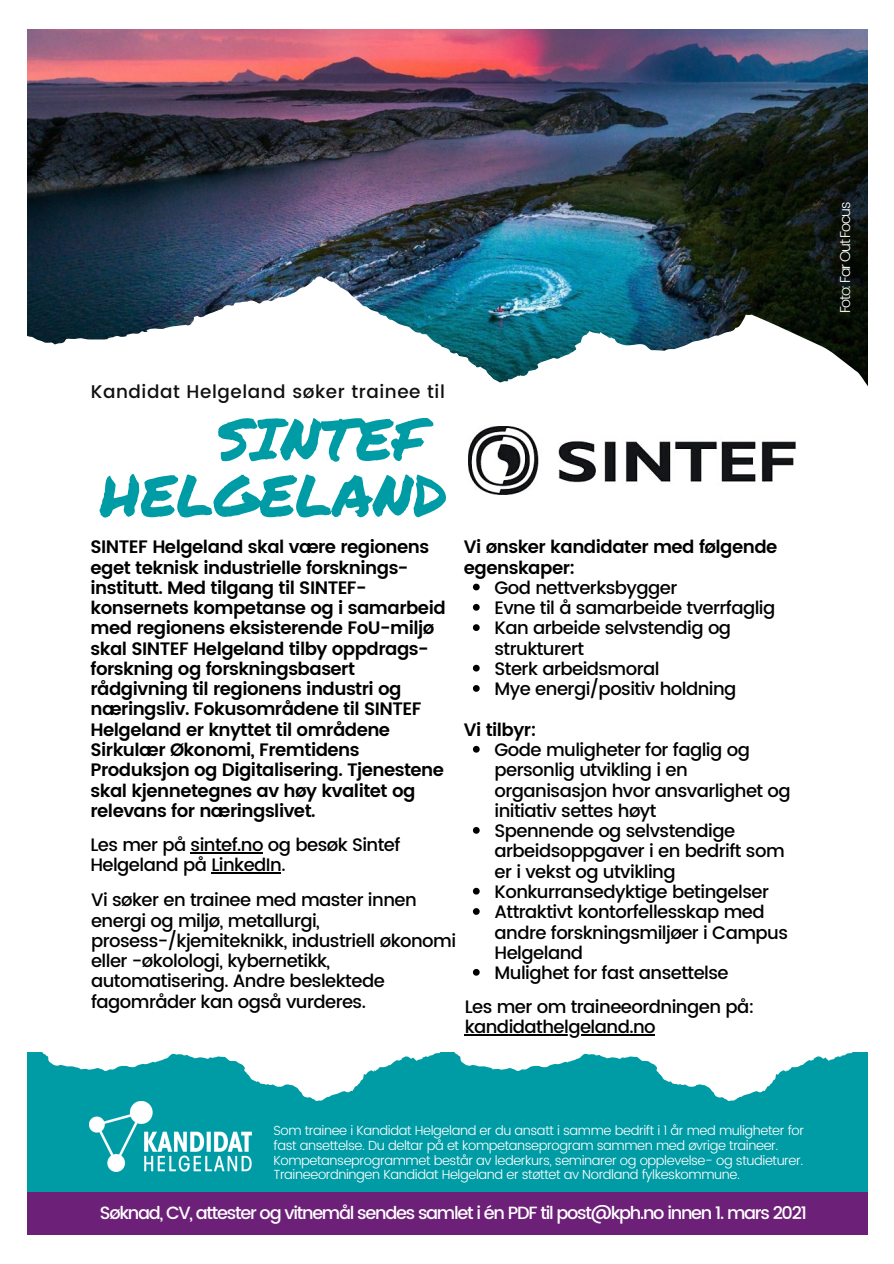
<style>
.page{position:relative;width:894px;height:1264px;background:#fff}
.page>*{position:absolute;margin:0;border:0;box-sizing:border-box;transform-origin:0 0}
.t1{font:58.05px "Permanent Marker";color:#009ca6}
.t2{font:500 18.45px "Poppins";letter-spacing:.03em;color:#101010}
.t3{font:500 18px/20.2px "Poppins";letter-spacing:-.03em;color:#000}
.t4{font:600 18px/20.2px "Poppins";letter-spacing:-.03em;color:#000}
.t5{font:500 17.7px "Poppins";letter-spacing:-.07em;color:#fff}
.t6{font:300 14.4px "Poppins";letter-spacing:-.09em;color:#fff}
.t7{font:300 13.2px/14.5px "Poppins";letter-spacing:-.03em;color:#fff}
</style>
<div class="page">
<img style="left:27px;top:29px;width:840px;height:316px">
<img style="left:194px;top:276px;width:674px;height:959px">
<svg style="left:27px;top:1051px;width:840px;height:140px;fill:#009ca6"></svg>
<div style="left:27px;top:1191px;width:840px;height:43px;background:#6d2077"></div>
<img style="left:89px;top:1101px;width:163px;height:70px">
<div style="left:0;top:395px;width:893px;height:656px;background:#fff"></div>
<svg style="left:473px;top:583px;width:6px;height:7px"></svg>
<svg style="left:473px;top:604px;width:6px;height:6px"></svg>
<svg style="left:473px;top:624px;width:6px;height:7px"></svg>
<svg style="left:473px;top:664px;width:6px;height:7px"></svg>
<svg style="left:473px;top:685px;width:6px;height:6px"></svg>
<svg style="left:473px;top:746px;width:6px;height:6px"></svg>
<svg style="left:473px;top:827px;width:6px;height:6px"></svg>
<svg style="left:473px;top:887px;width:6px;height:7px"></svg>
<svg style="left:473px;top:908px;width:6px;height:6px"></svg>
<svg style="left:473px;top:968px;width:6px;height:7px"></svg>
<img style="left:468px;top:427px;width:327px;height:67px">
<hr style="left:464px;top:1034px;width:191px;height:1px;background:#000">
<hr style="left:190px;top:852px;width:73px;height:1px;background:#000">
<hr style="left:211px;top:872px;width:70px;height:1px;background:#000">
<p class="t2" style="left:91px;top:380px;width:355px">Kandidat Helgeland søker trainee til</p>
<p class="t1" style="left:217px;top:396px;width:209px">SINTEF</p>
<p class="t1" style="left:100px;top:452px;width:348px">HELGELAND</p>
<p class="t4" style="left:90px;top:537px;width:356px">SINTEF Helgeland skal være regionens eget teknisk industrielle forsknings&shy;institutt. Med tilgang til SINTEF&shy;konsernets kompetanse og i samarbeid med regionens eksisterende FoU-miljø skal SINTEF Helgeland tilby oppdrags&shy;forskning og forskningsbasert rådgivning til regionens industri og næringsliv. Fokusområdene til SINTEF Helgeland er knyttet til områdene Sirkulær Økonomi, Fremtidens Produksjon og Digitalisering. Tjenestene skal kjennetegnes av høy kvalitet og relevans for næringslivet.</p>
<p class="t3" style="left:90px;top:834px;width:311px">Les mer på sintef.no og besøk Sintef<br>Helgeland på LinkedIn.</p>
<p class="t3" style="left:91px;top:889px;width:366px">Vi søker en trainee med master innen energi og miljø, metallurgi, prosess-/kjemiteknikk, industriell økonomi eller -økolologi, kybernetikk, automatisering. Andre beslektede fagområder kan også vurderes.</p>
<p class="t4" style="left:464px;top:537px;width:315px">Vi ønsker kandidater med følgende egenskaper:</p>
<p class="t3" style="left:494px;top:577px;width:184px">God nettverksbygger</p>
<p class="t3" style="left:494px;top:597px;width:282px">Evne til å samarbeide tverrfaglig</p>
<p class="t3" style="left:494px;top:618px;width:238px">Kan arbeide selvstendig og strukturert</p>
<p class="t3" style="left:494px;top:658px;width:166px">Sterk arbeidsmoral</p>
<p class="t3" style="left:494px;top:679px;width:243px">Mye energi/positiv holdning</p>
<p class="t4" style="left:464px;top:719px;width:74px">Vi tilbyr:</p>
<p class="t3" style="left:494px;top:739px;width:298px">Gode muligheter for faglig og personlig utvikling i en organisasjon hvor ansvarlighet og initiativ settes høyt</p>
<p class="t3" style="left:494px;top:820px;width:291px">Spennende og selvstendige arbeidsoppgaver i en bedrift som er i vekst og utvikling</p>
<p class="t3" style="left:494px;top:881px;width:276px">Konkurransedyktige betingelser</p>
<p class="t3" style="left:494px;top:901px;width:295px">Attraktivt kontorfellesskap med andre forskningsmiljøer i Campus<br>Helgeland</p>
<p class="t3" style="left:494px;top:962px;width:235px">Mulighet for fast ansettelse</p>
<p class="t3" style="left:464px;top:996px;width:291px">Les mer om traineeordningen på: kandidathelgeland.no</p>
<p class="t7" style="left:273px;top:1123px;width:532px">Som trainee i Kandidat Helgeland er du ansatt i samme bedrift i 1 år med muligheter for fast ansettelse. Du deltar på et kompetanseprogram sammen med øvrige traineer.<br>Kompetanseprogrammet består av lederkurs, seminarer og opplevelse- og studieturer.<br>Traineeordningen Kandidat Helgeland er støttet av Nordland fylkeskommune.</p>
<p class="t5" style="left:100px;top:1202px;width:708px">Søknad, CV, attester og vitnemål sendes samlet i én PDF til post@kph.no innen 1. mars 2021</p>
<p class="t6" style="left:836px;top:313px;width:113px;rotate:-90deg">Foto: Far Out Focus</p>
</div>
